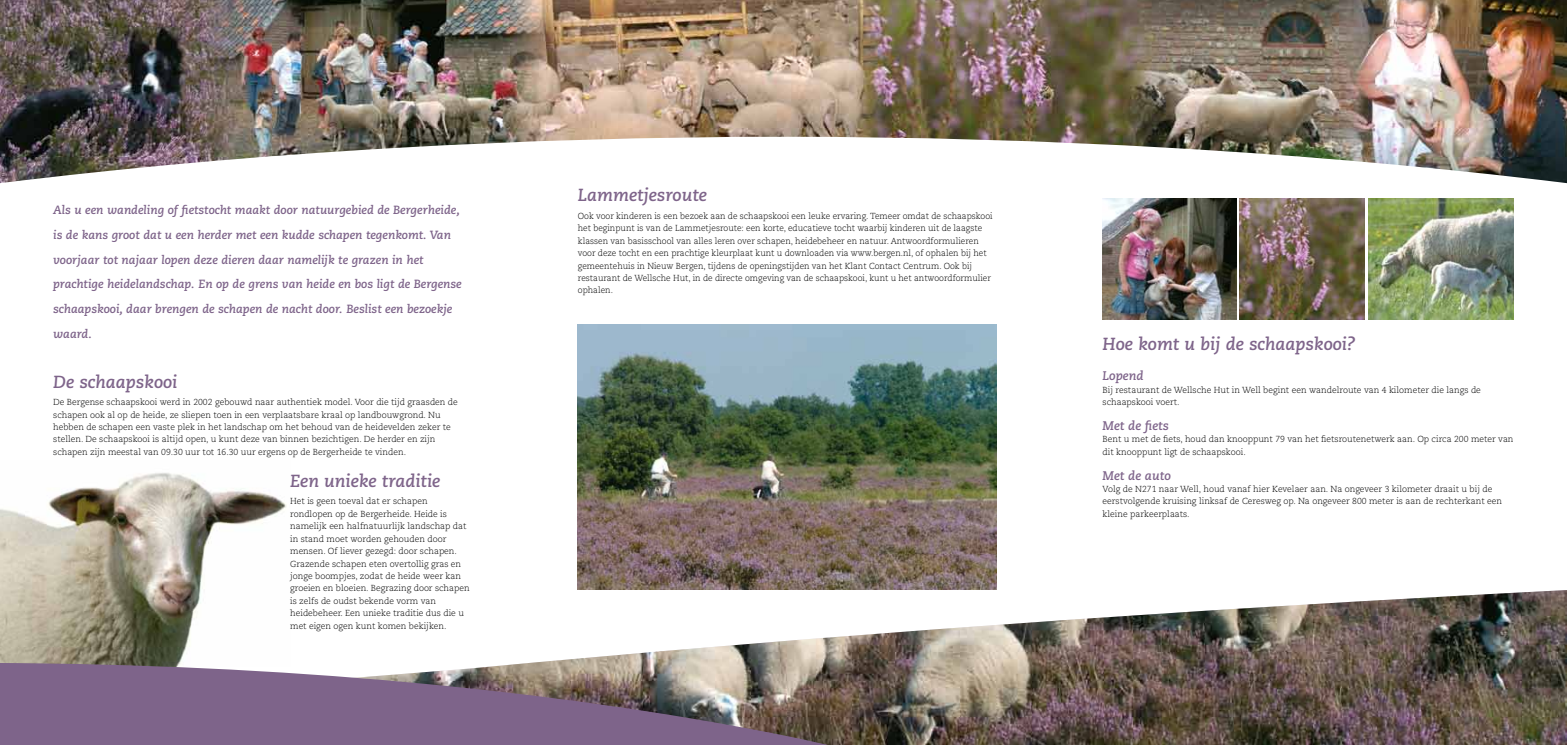
<style>
.page{position:relative;width:1567px;height:745px;background:#fff}
.page>*{position:absolute;margin:0;border:0;box-sizing:border-box;transform-origin:0 0}
.t1{font:italic 700 17.5px "Caecilia";color:#7e648a}
.t2{font:italic 700 12.5px "Caecilia";color:#7e648a}
.t3{font:italic 700 11.88px/24.8px "Caecilia";color:#7e648a}
.t4{font:300 8.75px/12.4px "Caecilia";color:#000}
.t5{font:300 8.75px/12.4px "Caecilia";color:#000;scale:.96 1}
</style>
<div class="page">
<img style="left:0;top:473px;width:287px;height:189px">
<img style="left:541px;top:589px;width:1025px;height:155px">
<svg style="left:0;top:662px;width:874px;height:82px;background:#857185"></svg>
<img style="left:0;top:0;width:1566px;height:183px">
<img style="left:578px;top:324px;width:418px;height:265px">
<img style="left:1368px;top:198px;width:145px;height:121px">
<img style="left:1239px;top:198px;width:125px;height:121px">
<img style="left:1102px;top:198px;width:133px;height:121px">
<p class="t3" style="left:53px;top:197px;width:410px">Als u een wandeling of fietstocht maakt door natuurgebied de Bergerheide, is de kans groot dat u een herder met een kudde schapen tegenkomt. Van voorjaar tot najaar lopen deze dieren daar namelijk te grazen in het prachtige heidelandschap. En op de grens van heide en bos ligt de Bergense schaapskooi, daar brengen de schapen de nacht door. Beslist een bezoekje waard.</p>
<h1 class="t1" style="left:53px;top:371px;width:126px">De schaapskooi</h1>
<p class="t4" style="left:53px;top:396px;width:406px">De Bergense schaapskooi werd in 2002 gebouwd naar authentiek model. Voor die tijd graasden de schapen ook al op de heide, ze sliepen toen in een verplaatsbare kraal op landbouwgrond. Nu hebben de schapen een vaste plek in het landschap om het behoud van de heidevelden zeker te stellen. De schaapskooi is altijd open, u kunt deze van binnen bezichtigen. De herder en zijn schapen zijn meestal van 09.30 uur tot 16.30 uur ergens op de Bergerheide te vinden.</p>
<h1 class="t1" style="left:290px;top:470px;width:152px">Een unieke traditie</h1>
<p class="t4" style="left:290px;top:495px;width:181px">Het is geen toeval dat er schapen rondlopen op de Bergerheide. Heide is namelijk een halfnatuurlijk landschap dat in stand moet worden gehouden door mensen. Of liever gezegd: door schapen.<br>Grazende schapen eten overtollig gras en jonge boompjes, zodat de heide weer kan groeien en bloeien. Begrazing door schapen is zelfs de oudst bekende vorm van heidebeheer. Een unieke traditie dus die u met eigen ogen kunt komen bekijken.</p>
<h1 class="t1" style="left:578px;top:185px;width:131px">Lammetjesroute</h1>
<p class="t5" style="left:578px;top:210px;width:433px">Ook voor kinderen is een bezoek aan de schaapskooi een leuke ervaring. Temeer omdat de schaapskooi het beginpunt is van de Lammetjesroute: een korte, educatieve tocht waarbij kinderen uit de laagste klassen van basisschool van alles leren over schapen, heidebeheer en natuur. Antwoordformulieren voor deze tocht en een prachtige kleurplaat kunt u downloaden via www.bergen.nl, of ophalen bij het gemeentehuis in Nieuw Bergen, tijdens de openingstijden van het Klant Contact Centrum. Ook bij restaurant de Wellsche Hut, in de directe omgeving van de schaapskooi, kunt u het antwoordformulier ophalen.</p>
<h1 class="t1" style="left:1102px;top:334px;width:254px">Hoe komt u bij de schaapskooi?</h1>
<h2 class="t2" style="left:1102px;top:368px;width:42px">Lopend</h2>
<p class="t4" style="left:1102px;top:383px;width:380px">Bij restaurant de Wellsche Hut in Well begint een wandelroute van 4 kilometer die langs de schaapskooi voert.</p>
<h2 class="t2" style="left:1102px;top:418px;width:68px">Met de fiets</h2>
<p class="t4" style="left:1102px;top:433px;width:412px">Bent u met de fiets, houd dan knooppunt 79 van het fietsroutenetwerk aan. Op circa 200 meter van dit knooppunt ligt de schaapskooi.</p>
<h2 class="t2" style="left:1102px;top:467px;width:70px">Met de auto</h2>
<p class="t4" style="left:1102px;top:482px;width:401px">Volg de N271 naar Well, houd vanaf hier Kevelaer aan. Na ongeveer 3 kilometer draait u bij de eerstvolgende kruising linksaf de Ceresweg op. Na ongeveer 800 meter is aan de rechterkant een kleine parkeerplaats.</p>
</div>
